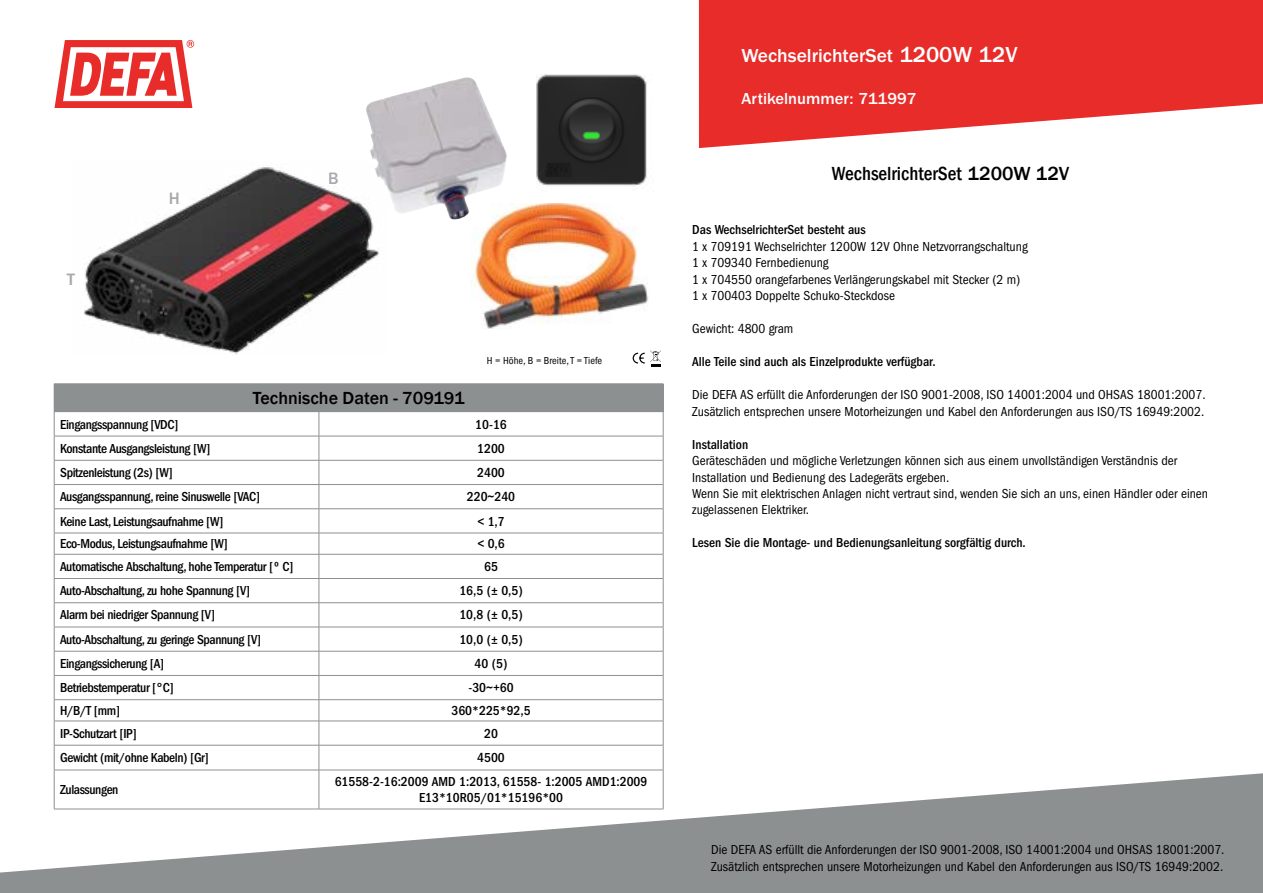
<style>
.page{position:relative;width:1263px;height:893px;background:#fff}
.page>*{position:absolute;margin:0;border:0;box-sizing:border-box;transform-origin:0 0}
.t1{font:500 19.5px "ITC Franklin Gothic Std";color:#fff}
.t2{font:500 condensed 19.5px "Franklin Gothic";color:#000}
.t3{font:500 18px "Franklin Gothic";color:#000}
.t4{font:500 17.1px "ITC Franklin Gothic Std";color:#a7a9ac}
.t5{font:500 16.5px "ITC Franklin Gothic Std";color:#fff}
.t6{font:condensed 13.5px/16.5px "ITC Franklin Gothic Std";color:#000}
.t7{font:500 condensed 13.5px "ITC Franklin Gothic Std";letter-spacing:-.03em;color:#000}
.t8{font:500 condensed 13.5px/16.5px "ITC Franklin Gothic Std";color:#000;text-align:center}
.t9{font:condensed 10.5px "ITC Franklin Gothic Std";color:#000}
.s1{font-size:22.5px}
.s2{font-stretch:normal}
</style>
<div class="page">
<svg style="left:55px;top:40px;width:139px;height:68px"></svg>
<svg style="left:699px;top:0;width:564px;height:148px;background:#eb4b49"></svg>
<svg style="left:0;top:771px;width:1263px;height:122px;fill:#8d9090"></svg>
<img style="left:472px;top:204px;width:176px;height:125px">
<div style="left:54px;top:384px;width:609px;height:28px;background:#8d9090"></div>
<hr style="left:54px;top:383px;width:265px;height:1px;background:#8d9090">
<hr style="left:319px;top:383px;width:344px;height:1px;background:#8d9090">
<hr style="left:54px;top:436px;width:265px;height:1px;background:#8d9090">
<hr style="left:319px;top:436px;width:344px;height:1px;background:#8d9090">
<hr style="left:54px;top:460px;width:265px;height:1px;background:#8d9090">
<hr style="left:319px;top:460px;width:344px;height:1px;background:#8d9090">
<hr style="left:54px;top:484px;width:265px;height:1px;background:#8d9090">
<hr style="left:319px;top:484px;width:344px;height:1px;background:#8d9090">
<hr style="left:54px;top:508px;width:265px;height:1px;background:#8d9090">
<hr style="left:319px;top:508px;width:344px;height:1px;background:#8d9090">
<hr style="left:54px;top:533px;width:265px;height:1px;background:#8d9090">
<hr style="left:319px;top:533px;width:344px;height:1px;background:#8d9090">
<hr style="left:54px;top:554px;width:265px;height:1px;background:#8d9090">
<hr style="left:319px;top:554px;width:344px;height:1px;background:#8d9090">
<hr style="left:54px;top:578px;width:265px;height:1px;background:#8d9090">
<hr style="left:319px;top:578px;width:344px;height:1px;background:#8d9090">
<hr style="left:54px;top:602px;width:265px;height:1px;background:#8d9090">
<hr style="left:319px;top:602px;width:344px;height:1px;background:#8d9090">
<hr style="left:54px;top:627px;width:265px;height:1px;background:#8d9090">
<hr style="left:319px;top:627px;width:344px;height:1px;background:#8d9090">
<hr style="left:54px;top:651px;width:265px;height:1px;background:#8d9090">
<hr style="left:319px;top:651px;width:344px;height:1px;background:#8d9090">
<hr style="left:54px;top:675px;width:265px;height:1px;background:#8d9090">
<hr style="left:319px;top:675px;width:344px;height:1px;background:#8d9090">
<hr style="left:54px;top:699px;width:265px;height:1px;background:#8d9090">
<hr style="left:319px;top:699px;width:344px;height:1px;background:#8d9090">
<hr style="left:54px;top:721px;width:265px;height:1px;background:#8d9090">
<hr style="left:319px;top:721px;width:344px;height:1px;background:#8d9090">
<hr style="left:54px;top:745px;width:265px;height:1px;background:#8d9090">
<svg style="left:54px;top:412px;width:1px;height:358px"></svg>
<hr style="left:319px;top:745px;width:344px;height:1px;background:#8d9090">
<svg style="left:319px;top:412px;width:1px;height:358px"></svg>
<svg style="left:663px;top:384px;width:1px;height:386px"></svg>
<hr style="left:54px;top:770px;width:265px;height:1px;background:#8d9090">
<hr style="left:54px;top:770px;width:1px;height:39px;background:#8d9090">
<hr style="left:319px;top:770px;width:344px;height:1px;background:#8d9090">
<hr style="left:319px;top:770px;width:1px;height:39px;background:#8d9090">
<hr style="left:663px;top:770px;width:1px;height:39px;background:#8d9090">
<hr style="left:54px;top:809px;width:265px;height:1px;background:#8d9090">
<hr style="left:319px;top:809px;width:344px;height:1px;background:#8d9090">
<img style="left:84px;top:167px;width:295px;height:188px">
<svg style="left:632px;top:350px;width:29px;height:17px"></svg>
<img style="left:537px;top:74px;width:110px;height:113px">
<img style="left:363px;top:77px;width:144px;height:145px">
<p class="t4" style="left:67px;top:269px;width:10px">T</p>
<p class="t4" style="left:169px;top:189px;width:12px">H</p>
<p class="t4" style="left:328px;top:169px;width:12px">B</p>
<h2 class="t3" style="left:253px;top:387px;width:213px">Technische Daten - 709191</h2>
<p class="t9" style="left:487px;top:355px;width:117px">H = Höhe, B = Breite, T = Tiefe</p>
<p class="t7" style="left:60px;top:416px;width:120px">Eingangsspannung [VDC]</p>
<p class="t7" style="left:475px;top:416px;width:33px">10-16</p>
<p class="t7" style="left:60px;top:441px;width:152px">Konstante Ausgangsleistung [W]</p>
<p class="t7" style="left:477px;top:441px;width:29px">1200</p>
<p class="t7" style="left:60px;top:465px;width:114px">Spitzenleistung (2s) [W]</p>
<p class="t7" style="left:477px;top:465px;width:29px">2400</p>
<p class="t7" style="left:60px;top:489px;width:201px">Ausgangsspannung, reine Sinuswelle [VAC]</p>
<p class="t7" style="left:467px;top:489px;width:50px">220~240</p>
<p class="t7" style="left:60px;top:513px;width:165px">Keine Last, Leistungsaufnahme [W]</p>
<p class="t7" style="left:477px;top:513px;width:29px">&lt; 1,7</p>
<p class="t7" style="left:60px;top:536px;width:169px">Eco-Modus, Leistungsaufnahme [W]</p>
<p class="t7" style="left:477px;top:536px;width:29px">&lt; 0,6</p>
<p class="t7" style="left:60px;top:559px;width:235px">Automatische Abschaltung, hohe Temperatur [º C]</p>
<p class="t7" style="left:484px;top:559px;width:15px">65</p>
<p class="t7" style="left:60px;top:583px;width:192px">Auto-Abschaltung, zu hohe Spannung [V]</p>
<p class="t7" style="left:459px;top:583px;width:65px">16,5 (± 0,5)</p>
<p class="t7" style="left:60px;top:607px;width:156px">Alarm bei niedriger Spannung [V]</p>
<p class="t7" style="left:459px;top:607px;width:65px">10,8 (± 0,5)</p>
<p class="t7" style="left:60px;top:632px;width:203px">Auto-Abschaltung, zu geringe Spannung [V]</p>
<p class="t7" style="left:459px;top:632px;width:65px">10,0 (± 0,5)</p>
<p class="t7" style="left:60px;top:656px;width:106px">Eingangssicherung [A]</p>
<p class="t7" style="left:475px;top:656px;width:34px">40 (5)</p>
<p class="t7" style="left:60px;top:680px;width:115px">Betriebstemperatur [°C]</p>
<p class="t7" style="left:468px;top:680px;width:47px">-30~+60</p>
<p class="t7" style="left:60px;top:703px;width:61px">H/B/T [mm]</p>
<p class="t7" style="left:451px;top:703px;width:81px">360*225*92,5</p>
<p class="t7" style="left:60px;top:725px;width:78px">IP-Schutzart [IP]</p>
<p class="t7" style="left:484px;top:725px;width:15px">20</p>
<p class="t7" style="left:60px;top:750px;width:150px">Gewicht (mit/ohne Kabeln) [Gr]</p>
<p class="t7" style="left:477px;top:750px;width:29px">4500</p>
<p class="t7" style="left:60px;top:782px;width:60px">Zulassungen</p>
<p class="t8" style="left:335px;top:773px;width:314px">61558-2-16:2009 AMD 1:2013, 61558- 1:2005 AMD1:2009<br>E13*10R05/01*15196*00</p>
<h1 class="t1" style="left:741px;top:44px;width:277px">WechselrichterSet <span class="s1">1200W 12V</span></h1>
<p class="t5" style="left:741px;top:90px;width:176px">Artikelnummer: 711997</p>
<h1 class="t2" style="left:832px;top:161px;width:239px">WechselrichterSet <span class="s2">1200W 12V</span></h1>
<p class="t8" style="left:692px;top:221px;width:175px">Das WechselrichterSet besteht aus</p>
<p class="t6" style="left:692px;top:238px;width:337px">1 x 709191 Wechselrichter 1200W 12V Ohne Netzvorrangschaltung 1 x 709340 Fernbedienung<br>1 x 704550 orangefarbenes Verlängerungskabel mit Stecker (2 m)<br>1 x 700403 Doppelte Schuko-Steckdose</p>
<p class="t6" style="left:692px;top:320px;width:103px">Gewicht: 4800 gram</p>
<p class="t8" style="left:692px;top:353px;width:245px">Alle Teile sind auch als Einzelprodukte verfügbar.</p>
<p class="t6" style="left:692px;top:386px;width:515px">Die DEFA AS erfüllt die Anforderungen der ISO 9001-2008, ISO 14001:2004 und OHSAS 18001:2007.<br>Zusätzlich entsprechen unsere Motorheizungen und Kabel den Anforderungen aus ISO/TS 16949:2002.</p>
<p class="t8" style="left:692px;top:436px;width:57px">Installation</p>
<p class="t6" style="left:692px;top:452px;width:517px">Geräteschäden und mögliche Verletzungen können sich aus einem unvollständigen Verständnis der Installation und Bedienung des Ladegeräts ergeben.<br>Wenn Sie mit elektrischen Anlagen nicht vertraut sind, wenden Sie sich an uns, einen Händler oder einen zugelassenen Elektriker.</p>
<p class="t8" style="left:692px;top:535px;width:335px">Lesen Sie die Montage- und Bedienungsanleitung sorgfältig durch.</p>
<p class="t6" style="left:711px;top:842px;width:515px">Die DEFA AS erfüllt die Anforderungen der ISO 9001-2008, ISO 14001:2004 und OHSAS 18001:2007.<br>Zusätzlich entsprechen unsere Motorheizungen und Kabel den Anforderungen aus ISO/TS 16949:2002.</p>
</div>
